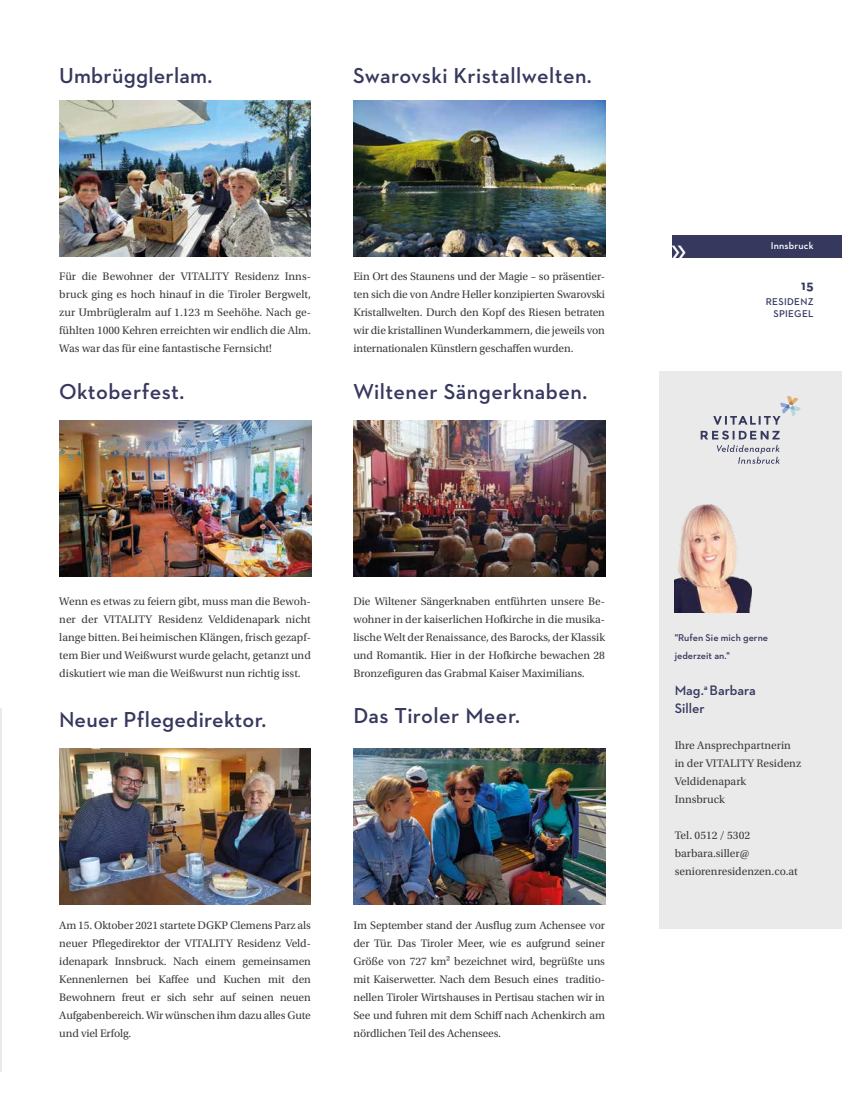
<style>
.page{position:relative;width:842px;height:1106px;background:#fff}
.page>*{position:absolute;margin:0;border:0;box-sizing:border-box;transform-origin:0 0}
.t1{font:38px "Myriad Pro";color:#fff}
.t2{font:600 22px "Neutraface 2 Text";letter-spacing:.015em;color:#36385e}
.t3{font:600 14px/18px "Neutraface 2 Text";color:#36385e}
.t4{font:700 14px "Neutraface 2 Text";color:#36385e}
.t5{font:11.5px/18px "Utopia Std";letter-spacing:-.005em;color:#3c3c3b;text-align:justify}
.t6{font:600 10px/18px "Neutraface 2 Text";color:#36385e}
.t7{font:600 10px/12px "Neutraface 2 Text";letter-spacing:.03em;color:#36385e;text-align:right}
.t8{font:600 10px "Neutraface 2 Text";letter-spacing:.02em;color:#fff}
</style>
<div class="page">
<div style="left:672px;top:235px;width:170px;height:22px;background:#36385e"></div>
<img style="left:59px;top:420px;width:252px;height:156px">
<div style="left:659px;top:371px;width:183px;height:557px;background:#eaeaeb"></div>
<img style="left:675px;top:504px;width:76px;height:108px">
<img style="left:59px;top:100px;width:252px;height:156px">
<img style="left:353px;top:100px;width:252px;height:156px">
<img style="left:353px;top:748px;width:252px;height:156px">
<img style="left:59px;top:748px;width:252px;height:156px">
<img style="left:353px;top:420px;width:252px;height:156px">
<svg style="left:713px;top:396px;width:87px;height:28px"></svg>
<svg style="left:701px;top:430px;width:79px;height:9px"></svg>
<svg style="left:717px;top:445px;width:63px;height:19px"></svg>
<hr style="left:0;top:708px;width:2px;height:364px;background:#eaeaeb">
<h2 class="t2" style="left:59px;top:61px;width:155px">Umbrügglerlam.</h2>
<h2 class="t2" style="left:353px;top:61px;width:240px">Swarovski Kristallwelten.</h2>
<h1 class="t1" style="left:671px;top:229px;width:17px">»</h1>
<p class="t8" style="left:771px;top:240px;width:44px">Innsbruck</p>
<p class="t5" style="left:59px;top:268px;width:253px">Für die Bewohner der VITALITY Residenz Inns&shy;bruck ging es hoch hinauf in die Tiroler Bergwelt, zur Umbrügleralm auf 1.123 m Seehöhe. Nach ge&shy;fühlten 1000 Kehren erreichten wir endlich die Alm.<br>Was war das für eine fantastische Fernsicht!</p>
<p class="t5" style="left:353px;top:268px;width:253px">Ein Ort des Staunens und der Magie – so präsentier&shy;ten sich die von Andre Heller konzipierten Swarovski Kristallwelten. Durch den Kopf des Riesen betraten wir die kristallinen Wunderkammern, die jeweils von internationalen Künstlern geschaffen wurden.</p>
<p class="t4" style="left:801px;top:276px;width:14px">15</p>
<p class="t7" style="left:766px;top:295px;width:49px">RESIDENZ<br>SPIEGEL</p>
<h2 class="t2" style="left:59px;top:377px;width:127px">Oktoberfest.</h2>
<h2 class="t2" style="left:353px;top:377px;width:236px">Wiltener Sängerknaben.</h2>
<p class="t5" style="left:59px;top:592px;width:253px">Wenn es etwas zu feiern gibt, muss man die Bewoh&shy;ner der VITALITY Residenz Veldidenapark nicht lange bitten. Bei heimischen Klängen, frisch gezapf&shy;tem Bier und Weißwurst wurde gelacht, getanzt und diskutiert wie man die Weißwurst nun richtig isst.</p>
<h2 class="t2" style="left:59px;top:705px;width:209px">Neuer Pflegedirektor.</h2>
<p class="t5" style="left:353px;top:592px;width:253px">Die Wiltener Sängerknaben entführten unsere Be&shy;wohner in der kaiserlichen Hofkirche in die musika&shy;lische Welt der Renaissance, des Barocks, der Klassik und Romantik. Hier in der Hofkirche bewachen 28<br>Bronzefiguren das Grabmal Kaiser Maximilians.</p>
<h2 class="t2" style="left:353px;top:702px;width:168px">Das Tiroler Meer.</h2>
<p class="t5" style="left:59px;top:916px;width:253px">Am 15. Oktober 2021 startete DGKP Clemens Parz als neuer Pflegedirektor der VITALITY Residenz Veld&shy;idenapark Innsbruck. Nach einem gemeinsamen Kennenlernen bei Kaffee und Kuchen mit den Bewohnern freut er sich sehr auf seinen neuen Aufgabenbereich. Wir wünschen ihm dazu alles Gute und viel Erfolg.</p>
<p class="t5" style="left:353px;top:916px;width:253px">Im September stand der Ausflug zum Achensee vor der Tür. Das Tiroler Meer, wie es aufgrund seiner Größe von 727 km² bezeichnet wird, begrüßte uns mit Kaiserwetter. Nach dem Besuch eines traditio&shy;nellen Tiroler Wirtshauses in Pertisau stachen wir in See und fuhren mit dem Schiff nach Achenkirch am nördlichen Teil des Achensees.</p>
<p class="t6" style="left:675px;top:628px;width:95px">"Rufen Sie mich gerne jederzeit an."</p>
<p class="t3" style="left:675px;top:680px;width:83px">Mag.<sup>a</sup> Barbara<br>Siller</p>
<p class="t5" style="left:675px;top:736px;width:128px;text-align:left">Ihre Ansprechpartnerin in der VITALITY Residenz<br>Veldidenapark<br>Innsbruck</p>
<p class="t5" style="left:675px;top:826px;width:125px;text-align:left">Tel. 0512 / 5302 barbara.siller@ seniorenresidenzen.co.at</p>
</div>
